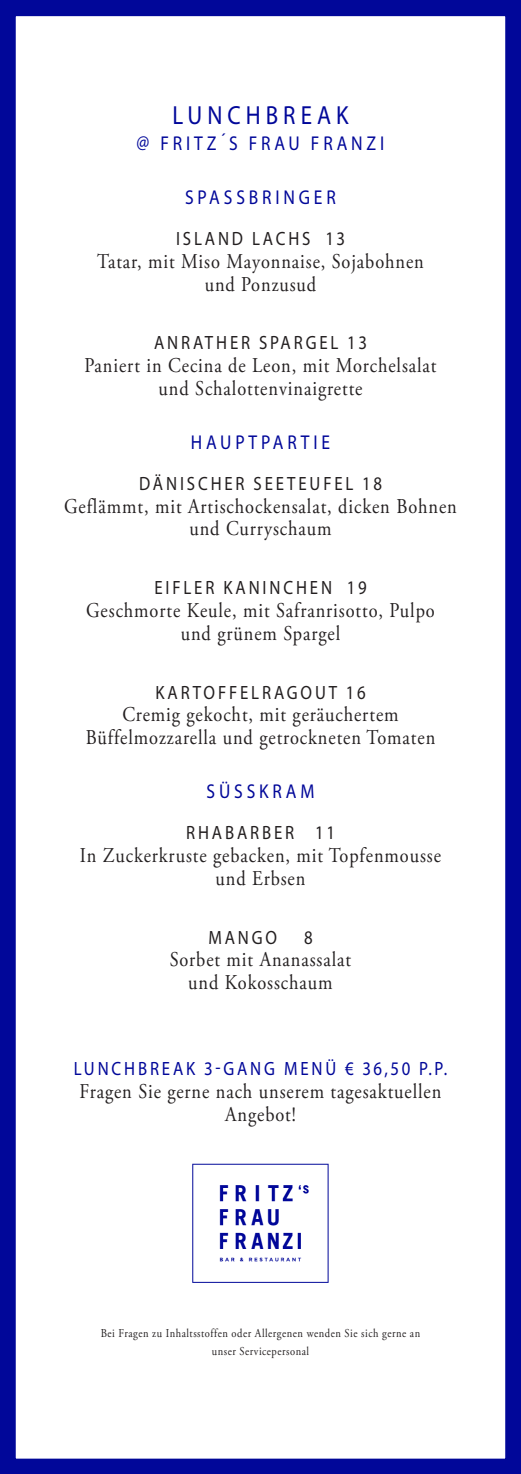
<style>
.page{position:relative;width:521px;height:1474px;background:#fff}
.page>*{position:absolute;margin:0;border:0;box-sizing:border-box;transform-origin:0 0}
.t1{font:26.25px "Myriad Pro";letter-spacing:.22em;color:#010799;scale:.87 1}
.t2{font:21px/22.8px "Adobe Garamond Pro";letter-spacing:.05em;color:#231f20;text-align:center;scale:.87 1}
.t3{font:20.12px "Myriad Pro";letter-spacing:.22em;color:#010799;scale:.87 1}
.t4{font:19.25px "Myriad Pro";letter-spacing:.17em;color:#231f20;scale:.87 1}
.t5{font:19.25px "Myriad Pro";letter-spacing:.17em;color:#010799;scale:.87 1}
.t6{font:12.08px "Adobe Garamond Pro";letter-spacing:.05em;color:#231f20;scale:.87 1}
</style>
<div class="page">
<div style="left:0;top:0;width:521px;height:1473px;border:16px solid #010799"></div>
<img style="left:192px;top:1163px;width:137px;height:120px">
<p class="t1" style="left:172px;top:99px;width:204px">LUNCHBREAK</p>
<p class="t3" style="left:137px;top:131px;width:286px">@ FRITZ´S FRAU FRANZI</p>
<p class="t3" style="left:185px;top:185px;width:175px">SPASSBRINGER</p>
<p class="t4" style="left:176px;top:227px;width:196px">ISLAND LACHS 13</p>
<p class="t2" style="left:97px;top:250px;width:377px">Tatar, mit Miso Mayonnaise, Sojabohnen</p>
<p class="t2" style="left:205px;top:273px;width:130px">und Ponzusud</p>
<p class="t4" style="left:154px;top:331px;width:246px">ANRATHER SPARGEL 13</p>
<p class="t2" style="left:84px;top:355px;width:406px">Paniert in Cecina de Leon, mit Morchelsalat</p>
<p class="t2" style="left:158px;top:377px;width:236px">und Schalottenvinaigrette</p>
<p class="t3" style="left:191px;top:430px;width:161px">HAUPTPARTIE</p>
<p class="t4" style="left:139px;top:471px;width:281px">DÄNISCHER SEETEUFEL 18</p>
<p class="t2" style="left:64px;top:495px;width:453px">Geflämmt, mit Artischockensalat, dicken Bohnen und Curryschaum</p>
<p class="t4" style="left:154px;top:576px;width:245px">EIFLER KANINCHEN 19</p>
<p class="t2" style="left:86px;top:599px;width:402px">Geschmorte Keule, mit Safranrisotto, Pulpo</p>
<p class="t2" style="left:181px;top:622px;width:185px">und grünem Spargel</p>
<p class="t4" style="left:155px;top:680px;width:243px">KARTOFFELRAGOUT 16</p>
<p class="t2" style="left:86px;top:704px;width:403px">Cremig gekocht, mit geräuchertem<br>Büffelmozzarella und getrockneten Tomaten</p>
<p class="t3" style="left:207px;top:779px;width:125px">SÜSSKRAM</p>
<p class="t4" style="left:186px;top:820px;width:172px">RHABARBER 11</p>
<p class="t2" style="left:80px;top:844px;width:416px">In Zuckerkruste gebacken, mit Topfenmousse und Erbsen</p>
<p class="t4" style="left:208px;top:925px;width:80px">MANGO</p>
<p class="t4" style="left:304px;top:925px;width:11px">8</p>
<p class="t2" style="left:170px;top:949px;width:210px">Sorbet mit Ananassalat</p>
<p class="t2" style="left:188px;top:971px;width:167px">und Kokosschaum</p>
<p class="t5" style="left:74px;top:1057px;width:431px">LUNCHBREAK 3-GANG MENÜ € 36,50 P.P.</p>
<p class="t2" style="left:80px;top:1080px;width:417px">Fragen Sie gerne nach unserem tagesaktuellen<br>Angebot!</p>
<p class="t6" style="left:101px;top:1326px;width:369px">Bei Fragen zu Inhaltsstoffen oder Allergenen wenden Sie sich gerne an</p>
<p class="t6" style="left:212px;top:1344px;width:113px">unser Servicepersonal</p>
</div>
